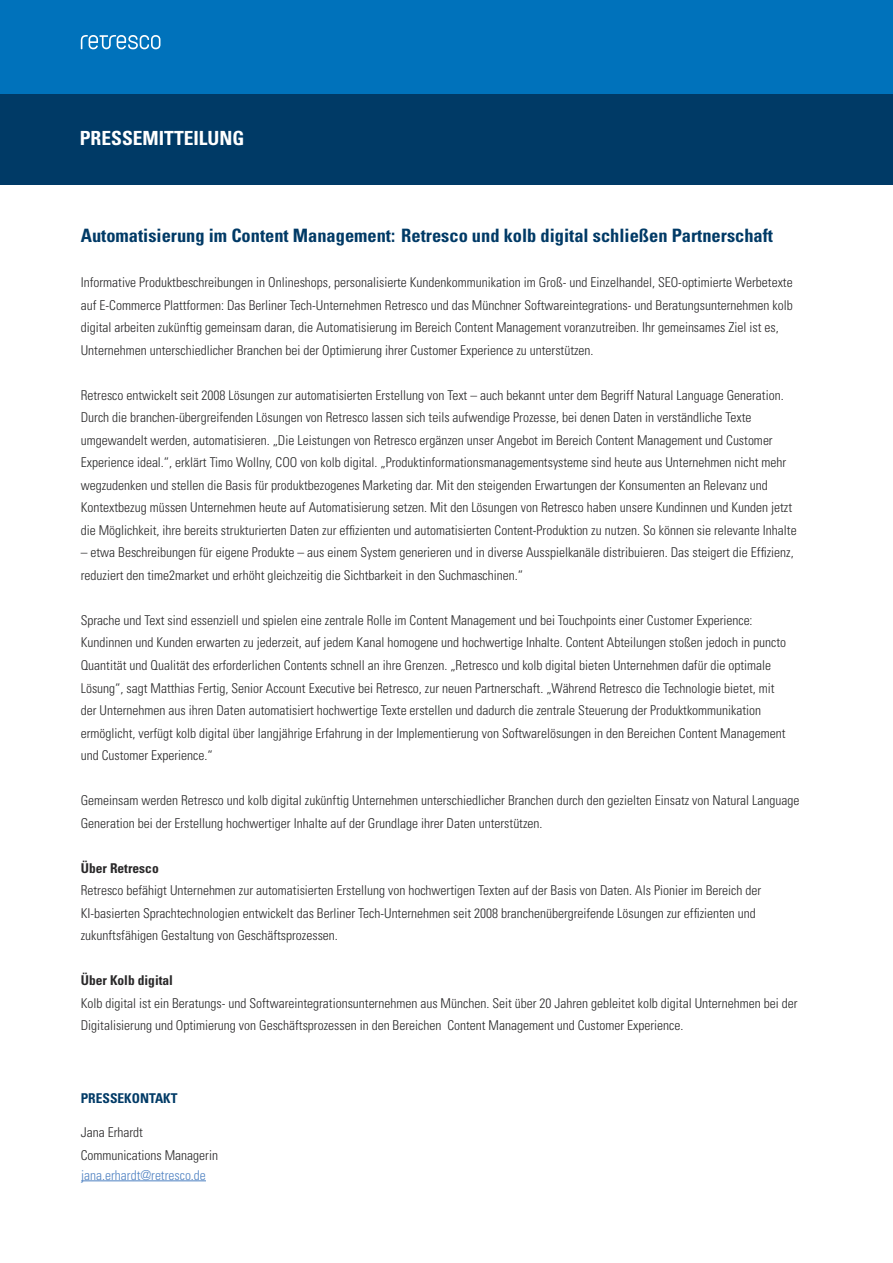
<style>
.page{position:relative;width:893px;height:1263px;background:#fff}
.page>*{position:absolute;margin:0;border:0;box-sizing:border-box;transform-origin:0 0}
.t1{font:700 condensed 19.5px "Univers LT Std";color:#fff}
.t2{font:700 condensed 18.45px "Univers LT Std";color:#003a66}
.t3{font:300 condensed 13.5px/22.5px "Univers LT Std";color:#292829}
.t4{font:700 condensed 13.5px "Univers LT Std";color:#292829}
.t5{font:300 condensed 13.5px "Univers LT Std";color:#5082c2}
.t6{font:700 condensed 13.5px "Univers LT Std";color:#003a66}
</style>
<div class="page">
<div style="left:0;top:0;width:893px;height:94px;background:#0072bb"></div>
<div style="left:0;top:94px;width:893px;height:91px;background:#003a66"></div>
<svg style="left:81px;top:35px;width:79px;height:14px"></svg>
<hr style="left:81px;top:1180px;width:125px;height:1px;background:#5082c2">
<h1 class="t1" style="left:80px;top:126px;width:166px">PRESSEMITTEILUNG</h1>
<h2 class="t2" style="left:81px;top:224px;width:694px">Automatisierung im Content Management: Retresco und kolb digital schließen Partnerschaft</h2>
<p class="t3" style="left:81px;top:271px;width:713px">Informative Produktbeschreibungen in Onlineshops, personalisierte Kundenkommunikation im Groß- und Einzelhandel, SEO-optimierte Werbetexte auf E-Commerce Plattformen: Das Berliner Tech-Unternehmen Retresco und das Münchner Softwareintegrations- und Beratungsunternehmen kolb digital arbeiten zukünftig gemeinsam daran, die Automatisierung im Bereich Content Management voranzutreiben. Ihr gemeinsames Ziel ist es, Unternehmen unterschiedlicher Branchen bei der Optimierung ihrer Customer Experience zu unterstützen.</p>
<p class="t3" style="left:81px;top:384px;width:717px">Retresco entwickelt seit 2008 Lösungen zur automatisierten Erstellung von Text – auch bekannt unter dem Begriff Natural Language Generation.<br>Durch die branchen-übergreifenden Lösungen von Retresco lassen sich teils aufwendige Prozesse, bei denen Daten in verständliche Texte umgewandelt werden, automatisieren. „Die Leistungen von Retresco ergänzen unser Angebot im Bereich Content Management und Customer Experience ideal.“, erklärt Timo Wollny, COO von kolb digital. „Produktinformationsmanagementsysteme sind heute aus Unternehmen nicht mehr wegzudenken und stellen die Basis für produktbezogenes Marketing dar. Mit den steigenden Erwartungen der Konsumenten an Relevanz und Kontextbezug müssen Unternehmen heute auf Automatisierung setzen. Mit den Lösungen von Retresco haben unsere Kundinnen und Kunden jetzt die Möglichkeit, ihre bereits strukturierten Daten zur effizienten und automatisierten Content-Produktion zu nutzen. So können sie relevante Inhalte</p>
<p class="t3" style="left:81px;top:541px;width:714px">– etwa Beschreibungen für eigene Produkte – aus einem System generieren und in diverse Ausspielkanäle distribuieren. Das steigert die Effizienz, reduziert den time2market und erhöht gleichzeitig die Sichtbarkeit in den Suchmaschinen.“</p>
<p class="t3" style="left:81px;top:609px;width:707px">Sprache und Text sind essenziell und spielen eine zentrale Rolle im Content Management und bei Touchpoints einer Customer Experience:<br>Kundinnen und Kunden erwarten zu jederzeit, auf jedem Kanal homogene und hochwertige Inhalte. Content Abteilungen stoßen jedoch in puncto Quantität und Qualität des erforderlichen Contents schnell an ihre Grenzen. „Retresco und kolb digital bieten Unternehmen dafür die optimale Lösung“, sagt Matthias Fertig, Senior Account Executive bei Retresco, zur neuen Partnerschaft. „Während Retresco die Technologie bietet, mit der Unternehmen aus ihren Daten automatisiert hochwertige Texte erstellen und dadurch die zentrale Steuerung der Produktkommunikation ermöglicht, verfügt kolb digital über langjährige Erfahrung in der Implementierung von Softwarelösungen in den Bereichen Content Management und Customer Experience.“</p>
<p class="t3" style="left:81px;top:789px;width:720px">Gemeinsam werden Retresco und kolb digital zukünftig Unternehmen unterschiedlicher Branchen durch den gezielten Einsatz von Natural Language<br>Generation bei der Erstellung hochwertiger Inhalte auf der Grundlage ihrer Daten unterstützen.</p>
<p class="t4" style="left:81px;top:859px;width:79px">Über Retresco</p>
<p class="t3" style="left:81px;top:879px;width:682px">Retresco befähigt Unternehmen zur automatisierten Erstellung von hochwertigen Texten auf der Basis von Daten. Als Pionier im Bereich der<br>KI-basierten Sprachtechnologien entwickelt das Berliner Tech-Unternehmen seit 2008 branchenübergreifende Lösungen zur effizienten und zukunftsfähigen Gestaltung von Geschäftsprozessen.</p>
<p class="t4" style="left:81px;top:972px;width:94px">Über Kolb digital</p>
<p class="t3" style="left:81px;top:991px;width:718px">Kolb digital ist ein Beratungs- und Softwareintegrationsunternehmen aus München. Seit über 20 Jahren gebleitet kolb digital Unternehmen bei der<br>Digitalisierung und Optimierung von Geschäftsprozessen in den Bereichen Content Management und Customer Experience.</p>
<p class="t6" style="left:81px;top:1090px;width:98px">PRESSEKONTAKT</p>
<p class="t3" style="left:81px;top:1121px;width:139px">Jana Erhardt<br>Communications Managerin</p>
<p class="t5" style="left:81px;top:1166px;width:126px">jana.erhardt@retresco.de</p>
</div>
